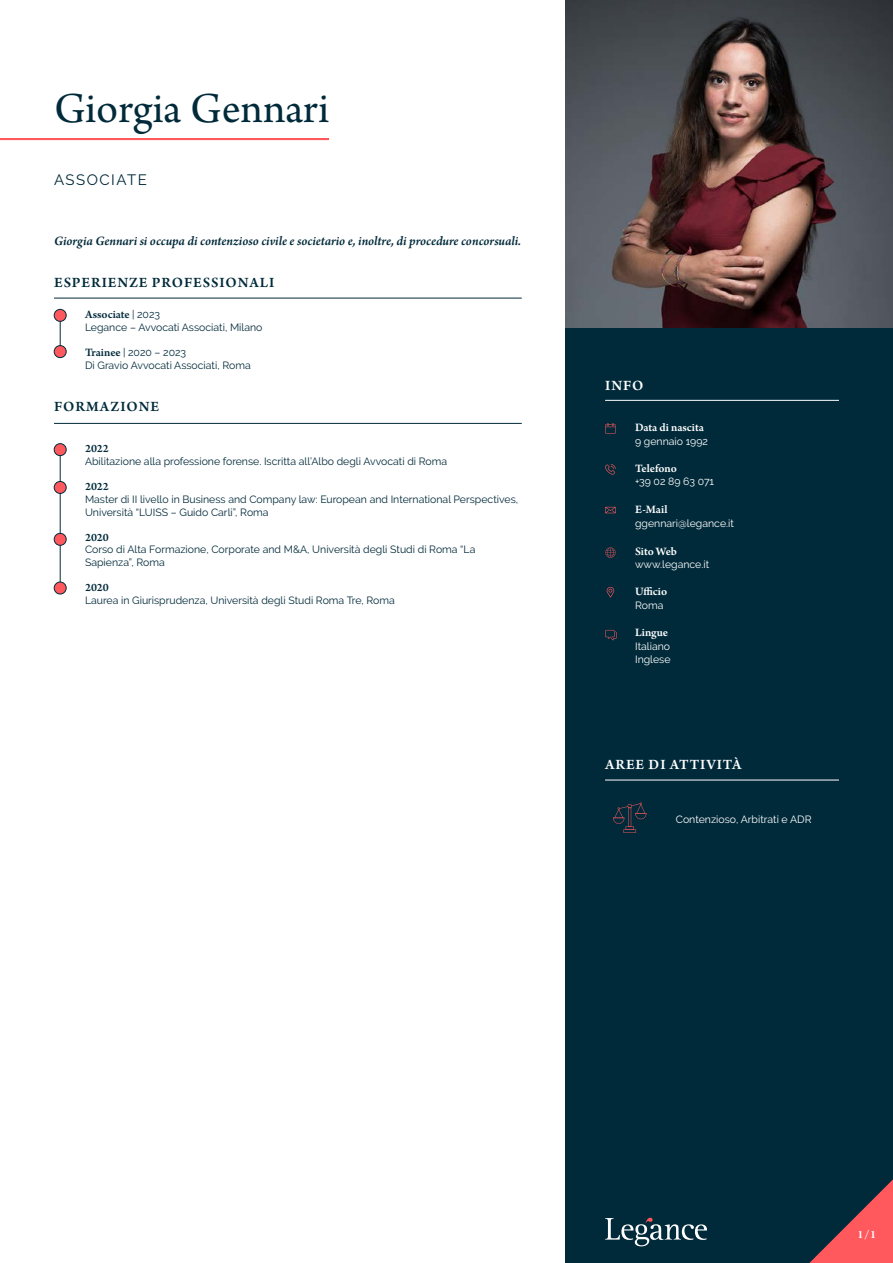
<style>
.page{position:relative;width:893px;height:1263px;background:#fff}
.page>*{position:absolute;margin:0;border:0;box-sizing:border-box;transform-origin:0 0}
.t1{font:45px "Arno Pro";color:#002a3a}
.t2{font:600 15px "Arno Pro";letter-spacing:.06em;color:#002a3a}
.t3{font:600 15px "Arno Pro";letter-spacing:.06em;color:#fff}
.t4{font:15px "Raleway";letter-spacing:.1em;color:#002a3a}
.t5{font:italic 600 13.5px "Arno Pro";letter-spacing:-.005em;color:#002a3a}
.t6{font:600 12px "Arno Pro";color:#fff}
.t7{font:600 12px "Arno Pro";color:#002a3a}
.t8{font:10.5px/12.6px "Raleway";color:#002a3a}
.t9{font:10.5px/13.5px "Raleway";color:#fff}
.s1{font-family:"Raleway";font-weight:400;font-size:10.5px}
.s2{font-family:"Arno Pro";font-weight:600;font-size:12px}
</style>
<div class="page">
<div style="left:566px;top:0;width:327px;height:1263px;background:#002a3a"></div>
<svg style="left:605px;top:1218px;width:102px;height:28px"></svg>
<svg style="left:809px;top:1179px;width:84px;height:84px"></svg>
<hr style="left:60px;top:315px;width:1px;height:37px;background:#002a3a">
<hr style="left:60px;top:450px;width:1px;height:138px;background:#002a3a">
<hr style="left:54px;top:298px;width:468px;height:1px;background:#002a3a">
<hr style="left:54px;top:423px;width:468px;height:1px;background:#002a3a">
<div style="left:54px;top:309px;width:12px;height:12px;background:#ff585d;border-radius:50%"></div>
<div style="left:54px;top:309px;width:12px;height:13px;border:1px solid #002a3a;border-radius:50%"></div>
<div style="left:54px;top:444px;width:12px;height:12px;background:#ff585d;border-radius:50%"></div>
<div style="left:54px;top:443px;width:12px;height:13px;border:1px solid #002a3a;border-radius:50%"></div>
<div style="left:54px;top:346px;width:12px;height:12px;background:#ff585d;border-radius:50%"></div>
<div style="left:54px;top:345px;width:12px;height:13px;border:1px solid #002a3a;border-radius:50%"></div>
<div style="left:54px;top:481px;width:12px;height:12px;background:#ff585d;border-radius:50%"></div>
<div style="left:54px;top:481px;width:12px;height:13px;border:1px solid #002a3a;border-radius:50%"></div>
<div style="left:54px;top:533px;width:12px;height:12px;background:#ff585d;border-radius:50%"></div>
<div style="left:54px;top:533px;width:12px;height:12px;border:1px solid #002a3a;border-radius:50%"></div>
<div style="left:54px;top:582px;width:12px;height:12px;background:#ff585d;border-radius:50%"></div>
<div style="left:54px;top:582px;width:12px;height:12px;border:1px solid #002a3a;border-radius:50%"></div>
<hr style="left:0;top:138px;width:329px;height:2px;background:#ff585d">
<hr style="left:605px;top:400px;width:234px;height:1px;background:#fff">
<hr style="left:605px;top:780px;width:234px;height:1px;background:#fff">
<svg style="left:607px;top:587px;width:7px;height:10px"></svg>
<svg style="left:605px;top:507px;width:11px;height:6px"></svg>
<svg style="left:605px;top:464px;width:11px;height:11px"></svg>
<svg style="left:605px;top:547px;width:11px;height:11px"></svg>
<svg style="left:605px;top:423px;width:11px;height:10px"></svg>
<svg style="left:605px;top:630px;width:12px;height:10px"></svg>
<svg style="left:623px;top:829px;width:13px;height:4px"></svg>
<svg style="left:613px;top:802px;width:33px;height:30px"></svg>
<img style="left:566px;top:0;width:327px;height:327px">
<h1 class="t1" style="left:54px;top:83px;width:277px">Giorgia Gennari</h1>
<h2 class="t4" style="left:54px;top:171px;width:94px">ASSOCIATE</h2>
<p class="t5" style="left:54px;top:233px;width:469px">Giorgia Gennari si occupa di contenzioso civile e societario e, inoltre, di procedure concorsuali.</p>
<h2 class="t2" style="left:54px;top:274px;width:222px">ESPERIENZE PROFESSIONALI</h2>
<p class="t7" style="left:85px;top:307px;width:77px">Associate <span class="s1">| 2023</span></p>
<p class="t8" style="left:85px;top:321px;width:179px">Legance – Avvocati Associati, Milano</p>
<p class="t8" style="left:85px;top:346px;width:167px"><span class="s2">Trainee</span> | 2020 – 2023<br>Di Gravio Avvocati Associati, Roma</p>
<h2 class="t2" style="left:54px;top:397px;width:107px">FORMAZIONE</h2>
<p class="t7" style="left:85px;top:442px;width:25px">2022</p>
<p class="t8" style="left:85px;top:455px;width:364px">Abilitazione alla professione forense. Iscritta all’Albo degli Avvocati di Roma</p>
<p class="t7" style="left:85px;top:480px;width:25px">2022</p>
<p class="t8" style="left:85px;top:493px;width:435px">Master di II livello in Business and Company law: European and International Perspectives,<br>Università “LUISS – Guido Carli”, Roma</p>
<p class="t7" style="left:85px;top:530px;width:25px">2020</p>
<p class="t8" style="left:85px;top:543px;width:392px">Corso di Alta Formazione, Corporate and M&amp;A, Università degli Studi di Roma “La<br>Sapienza”, Roma</p>
<p class="t7" style="left:85px;top:581px;width:25px">2020</p>
<p class="t8" style="left:85px;top:594px;width:311px">Laurea in Giurisprudenza, Università degli Studi Roma Tre, Roma</p>
<h2 class="t3" style="left:605px;top:376px;width:40px">INFO</h2>
<p class="t6" style="left:635px;top:421px;width:70px">Data di nascita</p>
<p class="t9" style="left:635px;top:434px;width:74px">9 gennaio 1992</p>
<p class="t6" style="left:635px;top:461px;width:43px">Telefono</p>
<p class="t9" style="left:635px;top:475px;width:81px">+39 02 89 63 071</p>
<p class="t6" style="left:635px;top:503px;width:34px">E-Mail</p>
<p class="t9" style="left:635px;top:516px;width:100px">ggennari@legance.it</p>
<p class="t6" style="left:635px;top:544px;width:43px">Sito Web</p>
<p class="t9" style="left:635px;top:558px;width:76px">www.legance.it</p>
<p class="t6" style="left:635px;top:584px;width:34px">Ufficio</p>
<p class="t9" style="left:635px;top:598px;width:30px">Roma</p>
<p class="t6" style="left:635px;top:626px;width:35px">Lingue</p>
<p class="t9" style="left:635px;top:639px;width:37px">Italiano<br>Inglese</p>
<h2 class="t3" style="left:605px;top:756px;width:138px">AREE DI ATTIVITÀ</h2>
<p class="t9" style="left:676px;top:813px;width:137px">Contenzioso, Arbitrati e ADR</p>
<p class="t6" style="left:857px;top:1228px;width:20px">1/1</p>
</div>
